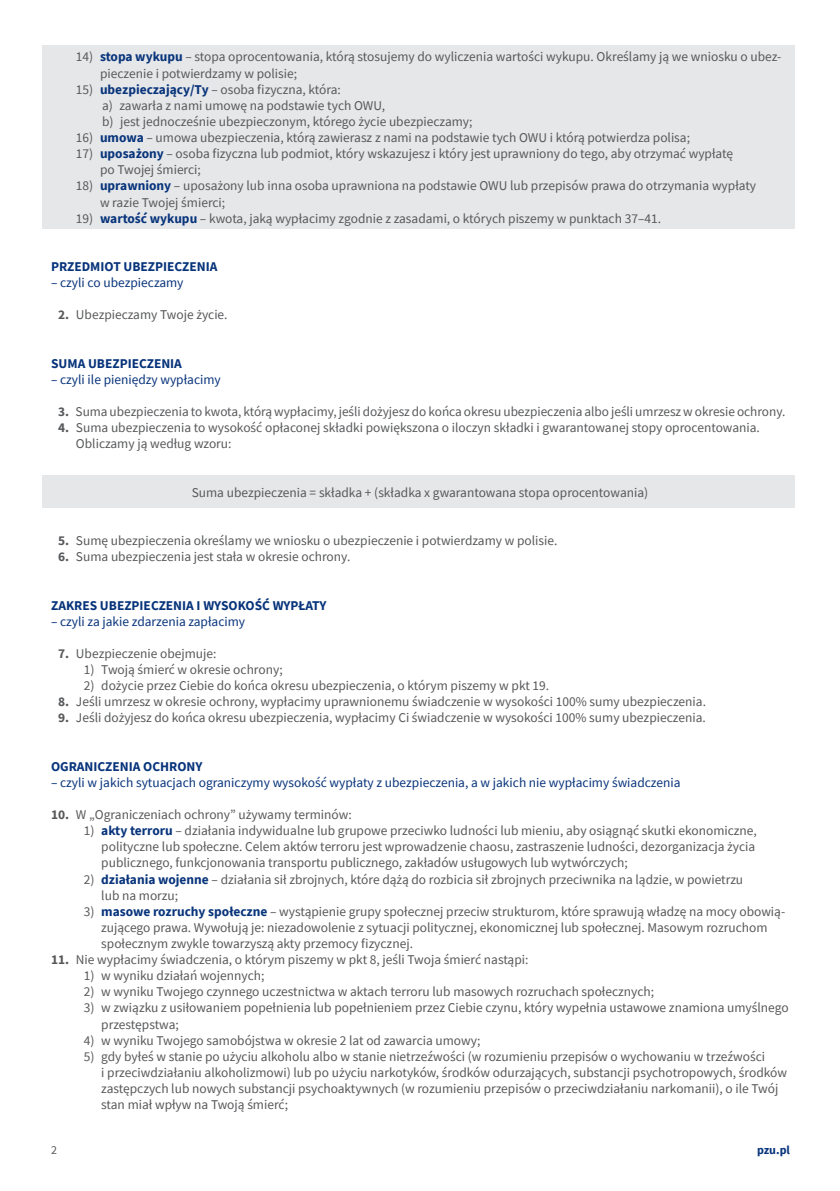
<style>
.page{position:relative;width:840px;height:1191px;background:#fff}
.page>*{position:absolute;margin:0;border:0;box-sizing:border-box;transform-origin:0 0}
._1_Treść_normal_I_stopień{font:13.4px/16.2px "Source Sans Pro";color:#57585a}
._3A_II_st_pod_dwie_cyfry_11_NORMAL{font:13.4px/16.2px "Source Sans Pro";color:#57585a}
._2_II_st_1cyfra_pod_11{font:13.4px/16.2px "Source Sans Pro";color:#57585a}
._2_II_st_1cyfra_pod_1{font:13.4px/16.2px "Source Sans Pro";color:#57585a}
._02-rozwiniecie{font:13.4px "Source Sans Pro";color:#08347b}
._5_III_st_pod_2_cyfry_a{font:13.4px "Source Sans Pro";color:#57585a}
._01_ROZDZIAŁ{font:700 13.4px "Source Sans Pro";color:#08347b}
.t1{font:700 12px "Source Sans Pro";color:#08347b}
.t2{font:12px "Source Sans Pro";color:#57585a}
.s1{font-weight:700;color:#08347b}
.s2{font-weight:700}
</style>
<div class="page">
<div style="left:43px;top:475px;width:751px;height:33px;background:#e6e7e9"></div>
<div style="left:43px;top:45px;width:751px;height:184px;background:#e6e7e9"></div>
<p class="_2_II_st_1cyfra_pod_1" style="left:100px;top:49px;width:682px;text-indent:-24px">14) <span class="s1">stopa wykupu</span> – stopa oprocentowania, którą stosujemy do wyliczenia wartości wykupu. Określamy ją we wniosku o ubez&shy;pieczenie i potwierdzamy w polisie;</p>
<p class="_2_II_st_1cyfra_pod_1" style="left:76px;top:81px;width:266px">15) <span class="s1">ubezpieczający/Ty</span> – osoba fizyczna, która:</p>
<p class="_5_III_st_pod_2_cyfry_a" style="left:102px;top:97px;width:284px">a) zawarła z nami umowę na podstawie tych OWU,</p>
<p class="_5_III_st_pod_2_cyfry_a" style="left:102px;top:113px;width:372px">b) jest jednocześnie ubezpieczonym, którego życie ubezpieczamy;</p>
<p class="_2_II_st_1cyfra_pod_1" style="left:76px;top:129px;width:615px">16) <span class="s1">umowa</span> – umowa ubezpieczenia, którą zawierasz z nami na podstawie tych OWU i którą potwierdza polisa;</p>
<p class="_2_II_st_1cyfra_pod_1" style="left:100px;top:146px;width:634px;text-indent:-24px">17) <span class="s1">uposażony</span> – osoba fizyczna lub podmiot, który wskazujesz i który jest uprawniony do tego, aby otrzymać wypłatę po Twojej śmierci;</p>
<p class="_2_II_st_1cyfra_pod_1" style="left:100px;top:178px;width:657px;text-indent:-24px">18) <span class="s1">uprawniony</span> – uposażony lub inna osoba uprawniona na podstawie OWU lub przepisów prawa do otrzymania wypłaty w razie Twojej śmierci;</p>
<p class="_2_II_st_1cyfra_pod_1" style="left:76px;top:210px;width:586px">19) <span class="s1">wartość wykupu</span> – kwota, jaką wypłacimy zgodnie z zasadami, o których piszemy w punktach 37–41.</p>
<p class="_01_ROZDZIAŁ" style="left:51px;top:257px;width:168px">PRZEDMIOT UBEZPIECZENIA</p>
<p class="_02-rozwiniecie" style="left:51px;top:274px;width:134px">– czyli co ubezpieczamy</p>
<p class="_1_Treść_normal_I_stopień" style="left:58px;top:307px;width:171px"><span class="s2">2.</span> Ubezpieczamy Twoje życie.</p>
<p class="_01_ROZDZIAŁ" style="left:51px;top:354px;width:132px">SUMA UBEZPIECZENIA</p>
<p class="_02-rozwiniecie" style="left:51px;top:371px;width:171px">– czyli ile pieniędzy wypłacimy</p>
<p class="_1_Treść_normal_I_stopień" style="left:58px;top:403px;width:728px"><span class="s2">3.</span> Suma ubezpieczenia to kwota, którą wypłacimy, jeśli dożyjesz do końca okresu ubezpieczenia albo jeśli umrzesz w okresie ochrony.</p>
<p class="_1_Treść_normal_I_stopień" style="left:76px;top:419px;width:685px;text-indent:-18px"><span class="s2">4.</span> Suma ubezpieczenia to wysokość opłaconej składki powiększona o iloczyn składki i gwarantowanej stopy oprocentowania.<br>Obliczamy ją według wzoru:</p>
<p class="_1_Treść_normal_I_stopień" style="left:192px;top:484px;width:458px">Suma ubezpieczenia = składka + (składka x gwarantowana stopa oprocentowania)</p>
<p class="_1_Treść_normal_I_stopień" style="left:58px;top:532px;width:500px"><span class="s2">5.</span> Sumę ubezpieczenia określamy we wniosku o ubezpieczenie i potwierdzamy w polisie.</p>
<p class="_1_Treść_normal_I_stopień" style="left:58px;top:548px;width:293px"><span class="s2">6.</span> Suma ubezpieczenia jest stała w okresie ochrony.</p>
<p class="_01_ROZDZIAŁ" style="left:51px;top:596px;width:277px">ZAKRES UBEZPIECZENIA I WYSOKOŚĆ WYPŁATY</p>
<p class="_02-rozwiniecie" style="left:51px;top:612px;width:195px">– czyli za jakie zdarzenia zapłacimy</p>
<p class="_1_Treść_normal_I_stopień" style="left:58px;top:645px;width:160px"><span class="s2">7.</span> Ubezpieczenie obejmuje:</p>
<p class="_3A_II_st_pod_dwie_cyfry_11_NORMAL" style="left:84px;top:661px;width:200px">1) Twoją śmierć w okresie ochrony;</p>
<p class="_3A_II_st_pod_dwie_cyfry_11_NORMAL" style="left:84px;top:677px;width:466px">2) dożycie przez Ciebie do końca okresu ubezpieczenia, o którym piszemy w pkt 19.</p>
<p class="_1_Treść_normal_I_stopień" style="left:58px;top:693px;width:649px"><span class="s2">8.</span> Jeśli umrzesz w okresie ochrony, wypłacimy uprawnionemu świadczenie w wysokości 100% sumy ubezpieczenia.</p>
<p class="_1_Treść_normal_I_stopień" style="left:58px;top:709px;width:648px"><span class="s2">9.</span> Jeśli dożyjesz do końca okresu ubezpieczenia, wypłacimy Ci świadczenie w wysokości 100% sumy ubezpieczenia.</p>
<p class="_01_ROZDZIAŁ" style="left:51px;top:757px;width:153px">OGRANICZENIA OCHRONY</p>
<p class="_02-rozwiniecie" style="left:51px;top:774px;width:630px">– czyli w jakich sytuacjach ograniczymy wysokość wypłaty z ubezpieczenia, a w jakich nie wypłacimy świadczenia</p>
<p class="_1_Treść_normal_I_stopień" style="left:51px;top:806px;width:302px"><span class="s2">10.</span> W „Ograniczeniach ochrony” używamy terminów:</p>
<p class="_2_II_st_1cyfra_pod_11" style="left:101px;top:822px;width:656px;text-indent:-17px">1) <span class="s1">akty terroru</span> – działania indywidualne lub grupowe przeciwko ludności lub mieniu, aby osiągnąć skutki ekonomiczne, polityczne lub społeczne. Celem aktów terroru jest wprowadzenie chaosu, zastraszenie ludności, dezorganizacja życia publicznego, funkcjonowania transportu publicznego, zakładów usługowych lub wytwórczych;</p>
<p class="_2_II_st_1cyfra_pod_11" style="left:101px;top:871px;width:643px;text-indent:-17px">2) <span class="s1">działania wojenne</span> – działania sił zbrojnych, które dążą do rozbicia sił zbrojnych przeciwnika na lądzie, w powietrzu lub na morzu;</p>
<p class="_2_II_st_1cyfra_pod_11" style="left:101px;top:903px;width:685px;text-indent:-17px">3) <span class="s1">masowe rozruchy społeczne</span> – wystąpienie grupy społecznej przeciw strukturom, które sprawują władzę na mocy obowią&shy;zującego prawa. Wywołują je: niezadowolenie z sytuacji politycznej, ekonomicznej lub społecznej. Masowym rozruchom społecznym zwykle towarzyszą akty przemocy fizycznej.</p>
<p class="_1_Treść_normal_I_stopień" style="left:51px;top:951px;width:478px"><span class="s2">11.</span> Nie wypłacimy świadczenia, o którym piszemy w pkt 8, jeśli Twoja śmierć nastąpi:</p>
<p class="_3A_II_st_pod_dwie_cyfry_11_NORMAL" style="left:84px;top:967px;width:182px">1) w wyniku działań wojennych;</p>
<p class="_3A_II_st_pod_dwie_cyfry_11_NORMAL" style="left:84px;top:983px;width:571px">2) w wyniku Twojego czynnego uczestnictwa w aktach terroru lub masowych rozruchach społecznych;</p>
<p class="_3A_II_st_pod_dwie_cyfry_11_NORMAL" style="left:101px;top:999px;width:688px;text-indent:-17px">3) w związku z usiłowaniem popełnienia lub popełnieniem przez Ciebie czynu, który wypełnia ustawowe znamiona umyślnego przestępstwa;</p>
<p class="_3A_II_st_pod_dwie_cyfry_11_NORMAL" style="left:84px;top:1032px;width:398px">4) w wyniku Twojego samobójstwa w okresie 2 lat od zawarcia umowy;</p>
<p class="_3A_II_st_pod_dwie_cyfry_11_NORMAL" style="left:101px;top:1048px;width:686px;text-indent:-17px">5) gdy byłeś w stanie po użyciu alkoholu albo w stanie nietrzeźwości (w rozumieniu przepisów o wychowaniu w trzeźwości<br>i przeciwdziałaniu alkoholizmowi) lub po użyciu narkotyków, środków odurzających, substancji psychotropowych, środków zastępczych lub nowych substancji psychoaktywnych (w rozumieniu przepisów o przeciwdziałaniu narkomanii), o ile Twój stan miał wpływ na Twoją śmierć;</p>
<p class="t2" style="left:51px;top:1142px;width:7px">2</p>
<p class="t1" style="left:756px;top:1142px;width:34px">pzu.pl</p>
</div>
